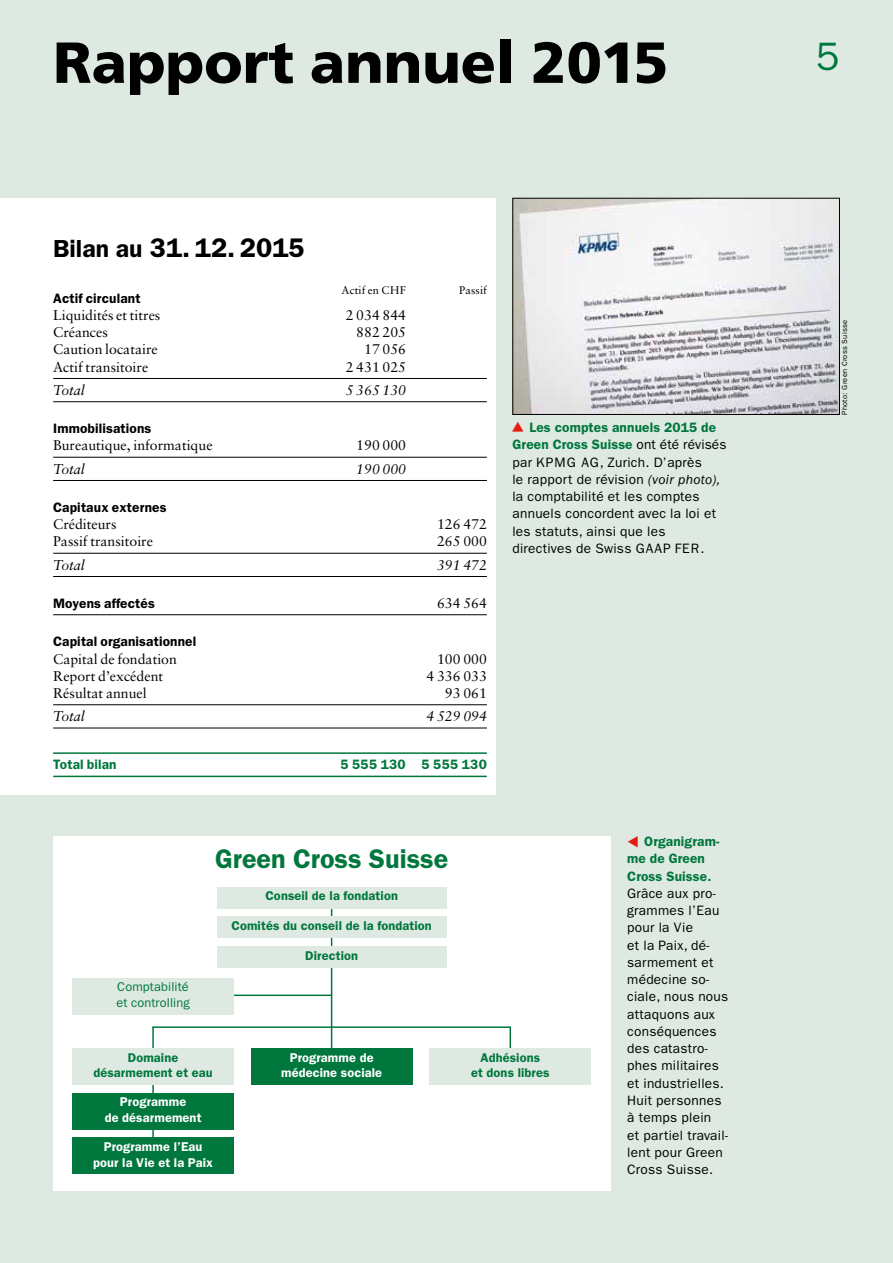
<style>
.page{position:relative;width:893px;height:1263px;background:#dde9e1}
.page>*{position:absolute;margin:0;border:0;box-sizing:border-box;transform-origin:0 0}
.t1{font:900 57.75px "Frutiger";color:#000}
.t2{font:39.75px "ITC Franklin Gothic Std";color:#00773d}
.t3{font:600 27px "ITC Franklin Gothic Std";color:#000}
.t4{font:600 27px "ITC Franklin Gothic Std";color:#00773d}
.t5{font:14.1px "Sabon";color:#000}
.t6{font:italic 14.1px "Sabon";color:#000}
.t7{font:13.65px/17.2px "ITC Franklin Gothic Std";letter-spacing:.02em;color:#000}
.t8{font:600 13.65px "ITC Franklin Gothic Std";letter-spacing:.01em;color:#000}
.t9{font:600 13.65px/17.2px "ITC Franklin Gothic Std";letter-spacing:.01em;color:#00773d}
.t10{font:600 12.75px/15.8px "ITC Franklin Gothic Std";letter-spacing:.01em;color:#00773d;text-align:center}
.t11{font:600 12.75px/15.8px "ITC Franklin Gothic Std";letter-spacing:.01em;color:#fff;text-align:center}
.t12{font:12.75px/15.8px "ITC Franklin Gothic Std";letter-spacing:.01em;color:#00773d}
.t13{font:11.1px "Sabon";letter-spacing:.01em;color:#000}
.t14{font:7.5px "ITC Franklin Gothic Std";letter-spacing:.04em;color:#000}
.s1{font-size:24.75px}
.s2{font-weight:600;color:#00773d}
.s3{font-style:italic}
</style>
<div class="page">
<div style="left:0;top:198px;width:495px;height:596px;background:#fff"></div>
<hr style="left:53px;top:378px;width:434px;height:1px;background:#000">
<hr style="left:53px;top:401px;width:434px;height:1px;background:#000">
<hr style="left:53px;top:457px;width:434px;height:1px;background:#000">
<hr style="left:53px;top:480px;width:434px;height:1px;background:#000">
<hr style="left:53px;top:553px;width:434px;height:1px;background:#000">
<hr style="left:53px;top:576px;width:434px;height:1px;background:#000">
<hr style="left:53px;top:614px;width:434px;height:1px;background:#000">
<hr style="left:53px;top:704px;width:434px;height:1px;background:#000">
<hr style="left:53px;top:728px;width:434px;height:1px;background:#000">
<hr style="left:53px;top:752px;width:434px;height:2px;background:#00773d">
<hr style="left:53px;top:776px;width:434px;height:1px;background:#00773d">
<div style="left:53px;top:836px;width:557px;height:355px;background:#fff"></div>
<hr style="left:331px;top:900px;width:1px;height:149px;background:#00773d">
<hr style="left:152px;top:1027px;width:2px;height:111px;background:#00773d">
<hr style="left:234px;top:994px;width:98px;height:2px;background:#00773d">
<hr style="left:152px;top:1026px;width:359px;height:2px;background:#00773d">
<hr style="left:509px;top:1027px;width:2px;height:21px;background:#00773d">
<div style="left:217px;top:887px;width:229px;height:21px;background:#dde9e1"></div>
<div style="left:217px;top:917px;width:229px;height:21px;background:#dde9e1"></div>
<div style="left:217px;top:946px;width:229px;height:22px;background:#dde9e1"></div>
<div style="left:72px;top:1048px;width:162px;height:37px;background:#dde9e1"></div>
<div style="left:251px;top:1048px;width:161px;height:37px;background:#00773d"></div>
<div style="left:429px;top:1048px;width:162px;height:37px;background:#dde9e1"></div>
<div style="left:72px;top:978px;width:162px;height:36px;background:#dde9e1"></div>
<div style="left:72px;top:1093px;width:162px;height:36px;background:#00773d"></div>
<div style="left:72px;top:1138px;width:162px;height:36px;background:#00773d"></div>
<img style="left:514px;top:200px;width:324px;height:213px">
<div style="left:512px;top:198px;width:328px;height:217px;border:1px solid #000"></div>
<h1 class="t1" style="left:53px;top:28px;width:617px">Rapport annuel 2015</h1>
<h2 class="t2" style="left:816px;top:33px;width:25px">5</h2>
<h3 class="t3" style="left:53px;top:232px;width:253px"><span class="s1">Bilan au</span> 31. 12. 2015</h3>
<p class="t13" style="left:342px;top:283px;width:66px">Actif en CHF</p>
<p class="t13" style="left:459px;top:283px;width:29px">Passif</p>
<p class="t8" style="left:53px;top:290px;width:89px">Actif circulant</p>
<p class="t5" style="left:53px;top:307px;width:109px">Liquidités et titres</p>
<p class="t5" style="left:346px;top:307px;width:62px">2 034 844</p>
<p class="t5" style="left:53px;top:324px;width:56px">Créances</p>
<p class="t5" style="left:356px;top:324px;width:51px">882 205</p>
<p class="t5" style="left:53px;top:341px;width:106px">Caution locataire</p>
<p class="t5" style="left:364px;top:341px;width:43px">17 056</p>
<p class="t5" style="left:53px;top:358px;width:97px">Actif transitoire</p>
<p class="t5" style="left:346px;top:358px;width:62px">2 431 025</p>
<p class="t6" style="left:53px;top:382px;width:33px">Total</p>
<p class="t6" style="left:346px;top:382px;width:62px">5 365 130</p>
<p class="t8" style="left:53px;top:420px;width:100px">Immobilisations</p>
<p class="t5" style="left:53px;top:437px;width:161px">Bureautique, informatique</p>
<p class="t5" style="left:356px;top:437px;width:51px">190 000</p>
<p class="t6" style="left:53px;top:461px;width:33px">Total</p>
<p class="t6" style="left:356px;top:461px;width:51px">190 000</p>
<p class="t8" style="left:53px;top:499px;width:115px">Capitaux externes</p>
<p class="t5" style="left:53px;top:516px;width:65px">Créditeurs</p>
<p class="t5" style="left:437px;top:516px;width:51px">126 472</p>
<p class="t5" style="left:53px;top:533px;width:101px">Passif transitoire</p>
<p class="t5" style="left:437px;top:533px;width:51px">265 000</p>
<p class="t6" style="left:53px;top:557px;width:33px">Total</p>
<p class="t6" style="left:437px;top:557px;width:51px">391 472</p>
<p class="t8" style="left:53px;top:595px;width:103px">Moyens affectés</p>
<p class="t5" style="left:437px;top:595px;width:51px">634 564</p>
<p class="t8" style="left:53px;top:633px;width:145px">Capital organisationnel</p>
<p class="t5" style="left:53px;top:650px;width:125px">Capital de fondation</p>
<p class="t5" style="left:437px;top:650px;width:51px">100 000</p>
<p class="t5" style="left:53px;top:667px;width:112px">Report d’excédent</p>
<p class="t5" style="left:426px;top:667px;width:62px">4 336 033</p>
<p class="t5" style="left:53px;top:685px;width:95px">Résultat annuel</p>
<p class="t5" style="left:445px;top:685px;width:43px">93 061</p>
<p class="t6" style="left:53px;top:708px;width:33px">Total</p>
<p class="t6" style="left:426px;top:708px;width:62px">4 529 094</p>
<p class="t9" style="left:53px;top:756px;width:65px">Total bilan</p>
<p class="t9" style="left:341px;top:756px;width:148px">5 555 130 5 555 130</p>
<p class="t7" style="left:512px;top:419px;width:216px;text-indent:17px"><span class="s2">Les comptes annuels 2015 de<br>Green Cross Suisse</span> ont été révisés par KPMG AG, Zurich. D’après<br>le rapport de révision <span class="s3">(voir photo), </span>la comptabilité et les comptes annuels concordent avec la loi et les statuts, ainsi que les directives de Swiss GAAP FER.</p>
<h3 class="t4" style="left:215px;top:843px;width:235px">Green Cross Suisse</h3>
<p class="t12" style="left:116px;top:979px;width:75px">Comptabilité et controlling</p>
<p class="t10" style="left:265px;top:888px;width:134px">Conseil de la fondation</p>
<p class="t10" style="left:231px;top:918px;width:202px">Comités du conseil de la fondation</p>
<p class="t10" style="left:305px;top:948px;width:54px">Direction</p>
<p class="t10" style="left:93px;top:1049px;width:121px">Domaine désarmement et eau</p>
<p class="t11" style="left:281px;top:1049px;width:102px">Programme de médecine sociale</p>
<p class="t10" style="left:471px;top:1049px;width:80px">Adhésions<br>et dons libres</p>
<p class="t11" style="left:105px;top:1094px;width:98px">Programme<br>de désarmement</p>
<p class="t11" style="left:93px;top:1138px;width:121px">Programme l’Eau pour la Vie et la Paix</p>
<p class="t9" style="left:627px;top:833px;width:94px;text-indent:17px">Organigram&shy;me de Green<br>Cross Suisse.</p>
<p class="t7" style="left:627px;top:885px;width:103px">Grâce aux pro&shy;grammes l’Eau pour la Vie<br>et la Paix, dé&shy;sarmement et médecine so&shy;ciale, nous nous attaquons aux conséquences des catastro&shy;phes militaires et industrielles.<br>Huit personnes à temps plein<br>et partiel travail&shy;lent pour Green<br>Cross Suisse.</p>
<p class="t14" style="left:840px;top:415px;width:97px;rotate:-90deg">Photo: Green Cross Suisse</p>
</div>
